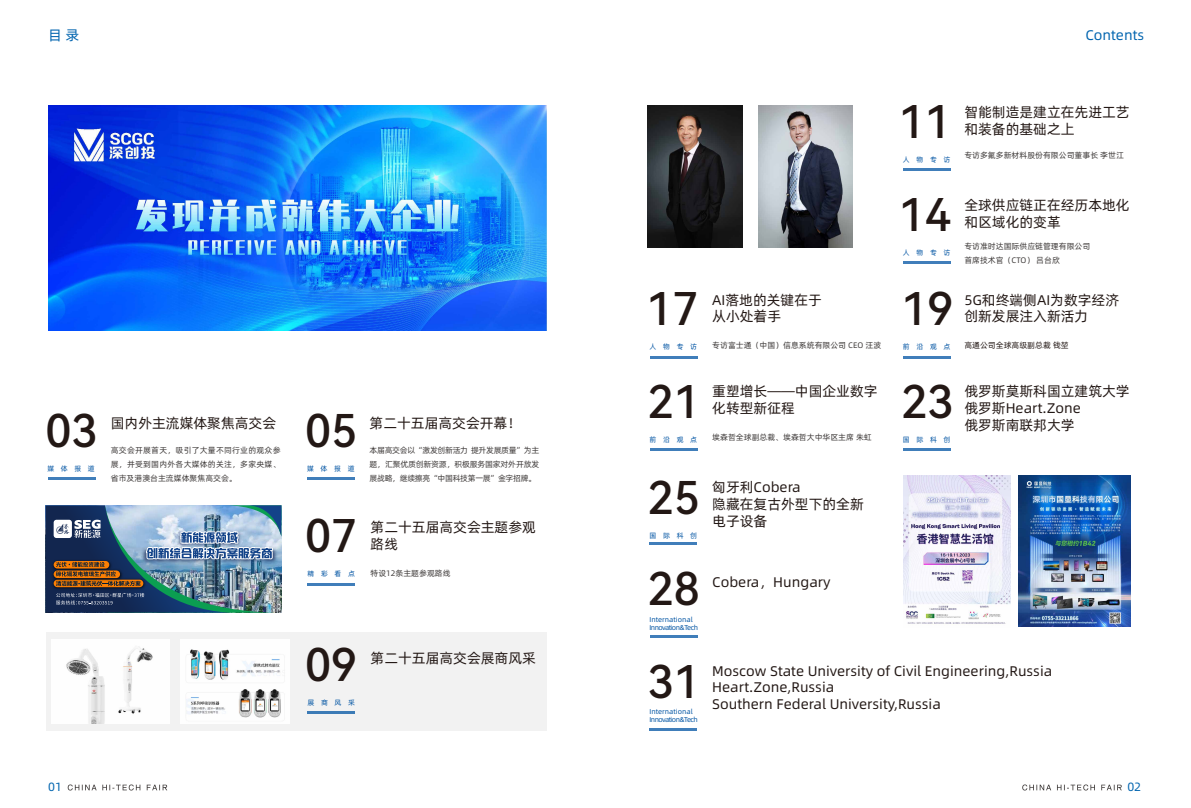
<style>
.page{position:relative;width:1191px;height:808px;background:#fff}
.page>*{position:absolute;margin:0;border:0;box-sizing:border-box;transform-origin:0 0}
.t1{font:45px "Harmony OS Sans SC Medium";color:#231815}
.t2{font:14px/16.8px "Alibaba Pu Hui Ti R";color:#231815}
.t3{font:14px "Alibaba Pu Hui Ti R";color:#0064af}
.t4{font:12px "Alibaba Pu Hui Ti R";color:#0064af}
.t5{font:8px/14px "Alibaba Pu Hui Ti R";color:#3e3a39;text-align:justify}
.t6{font:8px "Alibaba Pu Hui Ti R";color:#231815}
.t7{font:7px/8px "Alibaba Pu Hui Ti R";letter-spacing:-.04em;color:#0054a3}
.t8{font:7px "Alibaba Pu Hui Ti R";color:#0054a3}
</style>
<div class="page">
<img style="left:758px;top:106px;width:95px;height:141px">
<div style="left:46px;top:632px;width:501px;height:99px;background:#f2f2f2"></div>
<hr style="left:903px;top:169px;width:47px;height:2px;background:#0054a3">
<hr style="left:903px;top:262px;width:47px;height:2px;background:#0054a3">
<hr style="left:649px;top:728px;width:48px;height:3px;background:#0054a3">
<hr style="left:48px;top:478px;width:47px;height:2px;background:#0054a3">
<hr style="left:307px;top:478px;width:48px;height:2px;background:#0054a3">
<hr style="left:649px;top:543px;width:48px;height:2px;background:#0054a3">
<hr style="left:650px;top:636px;width:47px;height:2px;background:#0054a3">
<hr style="left:903px;top:356px;width:47px;height:2px;background:#0054a3">
<hr style="left:650px;top:356px;width:47px;height:2px;background:#0054a3">
<hr style="left:903px;top:449px;width:47px;height:2px;background:#0054a3">
<hr style="left:650px;top:449px;width:47px;height:2px;background:#0054a3">
<hr style="left:307px;top:583px;width:48px;height:2px;background:#0054a3">
<hr style="left:307px;top:712px;width:48px;height:2px;background:#0054a3">
<img style="left:903px;top:475px;width:107px;height:149px">
<img style="left:49px;top:105px;width:498px;height:226px">
<img style="left:1018px;top:475px;width:112px;height:152px">
<img style="left:181px;top:640px;width:108px;height:83px">
<img style="left:51px;top:640px;width:118px;height:83px">
<img style="left:648px;top:105px;width:94px;height:142px">
<img style="left:281px;top:505px;width:30px;height:92px">
<img style="left:45px;top:505px;width:236px;height:108px">
<svg style="left:68px;top:784px;width:99px;height:6px"></svg>
<svg style="left:1022px;top:784px;width:99px;height:6px"></svg>
<p class="t3" style="left:48px;top:24px;width:33px">目 录</p>
<p class="t3" style="left:1085px;top:24px;width:60px">Contents</p>
<h1 class="t1" style="left:45px;top:400px;width:54px">03</h1>
<p class="t8" style="left:47px;top:463px;width:49px">媒体报道</p>
<p class="t2" style="left:111px;top:414px;width:167px">国内外主流媒体聚焦高交会</p>
<p class="t5" style="left:111px;top:443px;width:171px">高交会开展首天，吸引了大量不同行业的观众参展，并受到国内外各大媒体的关注，多家央媒、省市及港澳台主流媒体聚焦高交会。</p>
<h1 class="t1" style="left:305px;top:400px;width:54px">05</h1>
<p class="t8" style="left:307px;top:463px;width:49px">媒体报道</p>
<p class="t2" style="left:369px;top:414px;width:153px">第二十五届高交会开幕！</p>
<p class="t5" style="left:369px;top:443px;width:171px">本届高交会以“激发创新活力 提升发展质量”为主题，汇聚优质创新资源，积极服务国家对外开放发展战略，继续擦亮“中国科技第一展”金字招牌。</p>
<h1 class="t1" style="left:305px;top:505px;width:54px">07</h1>
<p class="t2" style="left:370px;top:518px;width:167px">第二十五届高交会主题参观</p>
<p class="t2" style="left:370px;top:534px;width:29px">路线</p>
<p class="t8" style="left:307px;top:569px;width:49px">精彩看点</p>
<p class="t5" style="left:370px;top:566px;width:82px">特设12条主题参观路线</p>
<h1 class="t1" style="left:305px;top:633px;width:54px">09</h1>
<p class="t8" style="left:307px;top:697px;width:49px">展商风采</p>
<p class="t2" style="left:370px;top:649px;width:167px">第二十五届高交会展商风采</p>
<h1 class="t1" style="left:646px;top:278px;width:54px">17</h1>
<p class="t2" style="left:712px;top:290px;width:111px">AI落地的关键在于</p>
<p class="t2" style="left:712px;top:307px;width:70px">从小处着手</p>
<p class="t8" style="left:649px;top:342px;width:49px">人物专访</p>
<p class="t5" style="left:712px;top:337px;width:170px">专访富士通（中国）信息系统有限公司 CEO 汪波</p>
<h1 class="t1" style="left:648px;top:371px;width:54px">21</h1>
<p class="t8" style="left:649px;top:434px;width:49px">前沿观点</p>
<p class="t2" style="left:712px;top:382px;width:167px">重塑增长——中国企业数字</p>
<p class="t2" style="left:712px;top:399px;width:84px">化转型新征程</p>
<p class="t5" style="left:712px;top:430px;width:161px">埃森哲全球副总裁、埃森哲大中华区主席 朱虹</p>
<h1 class="t1" style="left:648px;top:466px;width:54px">25</h1>
<p class="t8" style="left:649px;top:530px;width:49px">国际科创</p>
<h1 class="t1" style="left:648px;top:557px;width:54px">28</h1>
<p class="t7" style="left:649px;top:615px;width:50px">International<br>Innovation&amp; Tech</p>
<p class="t2" style="left:712px;top:478px;width:153px">匈牙利Cobera<br>隐藏在复古外型下的全新</p>
<p class="t2" style="left:712px;top:511px;width:57px">电子设备</p>
<p class="t2" style="left:712px;top:573px;width:120px">Cobera，Hungary</p>
<h1 class="t1" style="left:898px;top:90px;width:54px">11</h1>
<p class="t8" style="left:903px;top:154px;width:49px">人物专访</p>
<p class="t2" style="left:964px;top:103px;width:167px">智能制造是建立在先进工艺</p>
<p class="t2" style="left:964px;top:120px;width:112px">和装备的基础之上</p>
<p class="t5" style="left:964px;top:147px;width:161px">专访多氟多新材料股份有限公司董事长 李世江</p>
<h1 class="t1" style="left:898px;top:183px;width:54px">14</h1>
<p class="t8" style="left:903px;top:247px;width:49px">人物专访</p>
<h1 class="t1" style="left:901px;top:278px;width:54px">19</h1>
<p class="t8" style="left:903px;top:342px;width:49px">前沿观点</p>
<h1 class="t1" style="left:901px;top:371px;width:54px">23</h1>
<p class="t8" style="left:903px;top:434px;width:49px">国际科创</p>
<p class="t2" style="left:964px;top:196px;width:167px">全球供应链正在经历本地化</p>
<p class="t2" style="left:964px;top:213px;width:98px">和区域化的变革</p>
<p class="t5" style="left:964px;top:239px;width:127px">专访准时达国际供应链管理有限公司首席技术官（CTO） 吕台欣</p>
<p class="t2" style="left:964px;top:290px;width:156px">5G和终端侧AI为数字经济</p>
<p class="t2" style="left:964px;top:307px;width:125px">创新发展注入新活力</p>
<p class="t6" style="left:964px;top:339px;width:106px">高通公司全球高级副总裁 钱堃</p>
<p class="t2" style="left:964px;top:382px;width:167px">俄罗斯莫斯科国立建筑大学俄罗斯Heart.Zone</p>
<p class="t2" style="left:964px;top:415px;width:112px">俄罗斯南联邦大学</p>
<h1 class="t1" style="left:648px;top:650px;width:54px">31</h1>
<p class="t7" style="left:649px;top:707px;width:50px">International<br>Innovation&amp;Tech</p>
<p class="t2" style="left:712px;top:661px;width:341px">Moscow State University of Civil Engineering,Russia<br>Heart.Zone,Russia</p>
<p class="t2" style="left:712px;top:695px;width:230px">Southern Federal University,Russia</p>
<p class="t4" style="left:48px;top:777px;width:15px">01</p>
<p class="t4" style="left:1127px;top:777px;width:15px">02</p>
</div>
